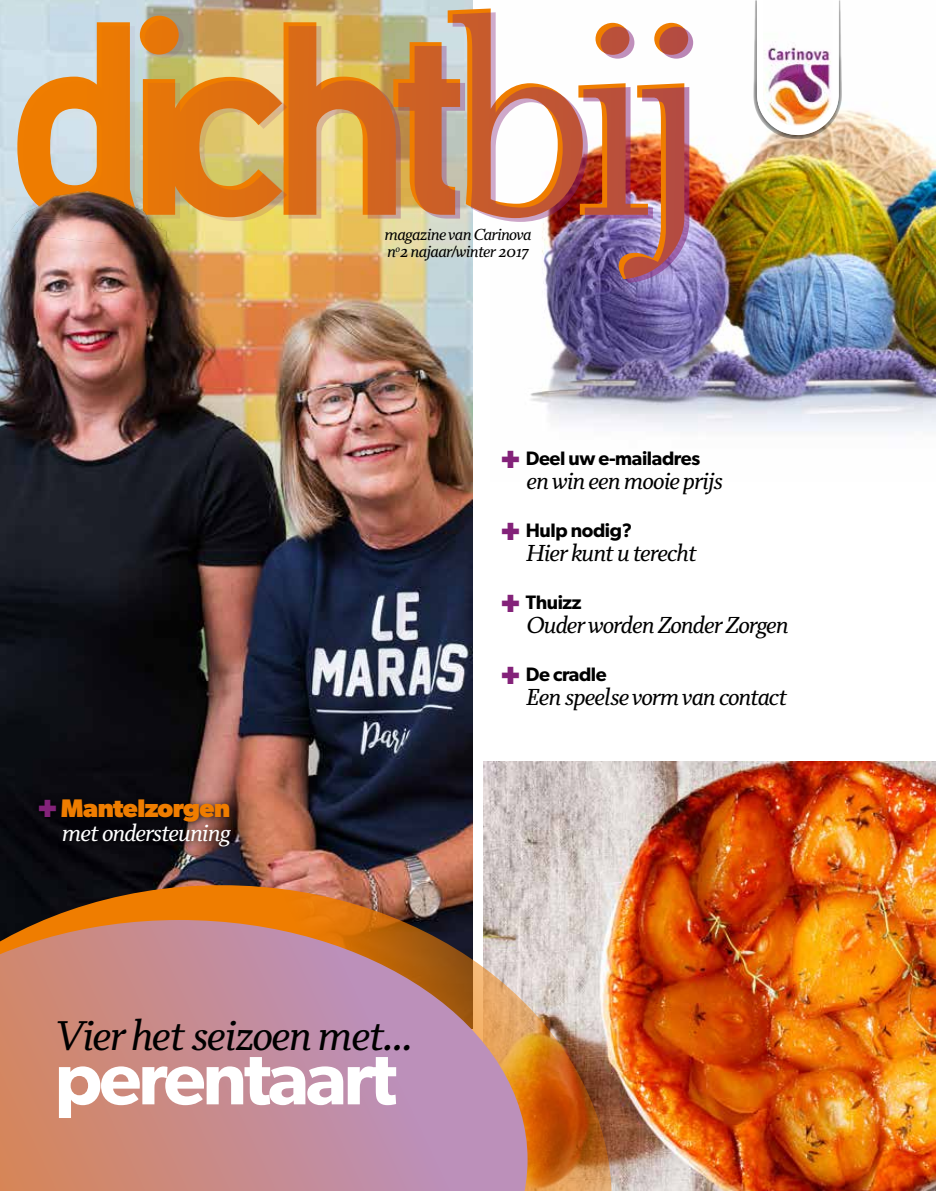
<style>
.page{position:relative;width:936px;height:1191px;background:#fff}
.page>*{position:absolute;margin:0;border:0;box-sizing:border-box;transform-origin:0 0}
.t1{font:600 75.6px "Gibson";letter-spacing:-.04em;color:#fff}
.t2{font:italic 42px "Odile";letter-spacing:-.04em;color:#000}
.t3{font:700 25.5px "Gibson";letter-spacing:-.02em;color:#ef7d00}
.t4{font:italic 23.4px "Odile";letter-spacing:-.04em;color:#000}
.t5{font:italic 23.4px "Odile";letter-spacing:-.04em;color:#fff}
.t6{font:600 19.5px "Gibson";letter-spacing:-.02em;color:#000}
.t7{font:italic 16.2px/16.6px "Odile";letter-spacing:-.04em;color:#000}
</style>
<div class="page">
<img style="left:490px;top:8px;width:445px;height:423px">
<img style="left:0;top:0;width:472px;height:885px">
<img style="left:483px;top:761px;width:452px;height:430px">
<img style="left:0;top:885px;width:612px;height:306px">
<svg style="left:0;top:920px;width:527px;height:271px;background:#c48a89"></svg>
<img style="left:22px;top:12px;width:671px;height:271px">
<div style="left:34px;top:792px;width:206px;height:64px;background:#000;opacity:.75"></div>
<img style="left:752px;top:0;width:90px;height:139px">
<svg style="left:756px;top:0;width:82px;height:135px"></svg>
<img style="left:763px;top:0;width:69px;height:126px">
<img style="left:10px;top:191px;width:158px;height:56px">
<svg style="left:39px;top:799px;width:17px;height:17px"></svg>
<p class="t7" style="left:384px;top:226px;width:149px">magazine van Carinova n<sup>o</sup>2 najaar/winter 2017</p>
<p class="t3" style="left:61px;top:792px;width:171px">Mantelzorgen</p>
<p class="t5" style="left:62px;top:817px;width:170px">met ondersteuning</p>
<p class="t2" style="left:55px;top:1008px;width:361px">Vier het seizoen met...</p>
<p class="t1" style="left:55px;top:1033px;width:344px">perentaart</p>
<p class="t6" style="left:526px;top:446px;width:176px">Deel uw e-mailadres</p>
<p class="t4" style="left:526px;top:465px;width:198px">en win een mooie prijs</p>
<p class="t6" style="left:526px;top:518px;width:108px">Hulp nodig?</p>
<p class="t4" style="left:526px;top:537px;width:172px">Hier kunt u terecht</p>
<p class="t6" style="left:526px;top:590px;width:57px">Thuizz</p>
<p class="t4" style="left:526px;top:609px;width:264px">Ouder worden Zonder Zorgen</p>
<p class="t6" style="left:526px;top:662px;width:82px">De cradle</p>
<p class="t4" style="left:526px;top:681px;width:262px">Een speelse vorm van contact</p>
</div>
